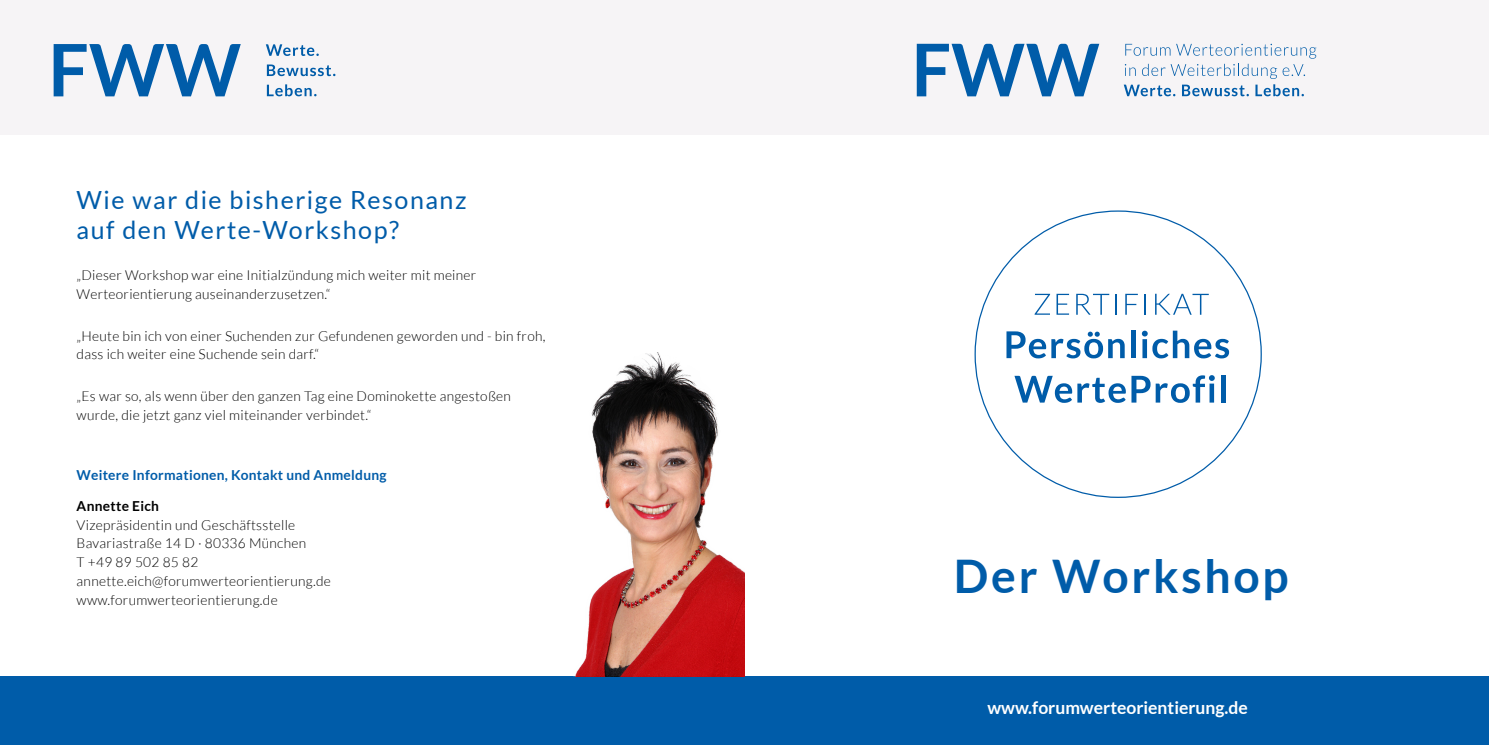
<style>
.page{position:relative;width:1489px;height:745px;background:#fff}
.page>*{position:absolute;margin:0;border:0;box-sizing:border-box;transform-origin:0 0}
.Überschrift_1{font:700 46.25px "Lato";letter-spacing:.06em;color:#005ca9}
.Überschrift_2{font:25px/30px "Lato";letter-spacing:.06em;color:#005ca9}
.Fließtext_auf_Blau_F{font:700 17.5px "Lato";color:#fff}
.Fließtext{font:300 13.75px/18.8px "Lato";letter-spacing:.02em;color:#000}
.Überschrift_3{font:700 13.75px "Lato";letter-spacing:.02em;color:#005ca9}
.s1{font-weight:700}
</style>
<div class="page">
<div style="left:0;top:675px;width:755px;height:69px;background:#005ca9"></div>
<div style="left:0;top:0;width:744px;height:135px;background:#f6f4f6"></div>
<svg style="left:266px;top:44px;width:53px;height:12px"></svg>
<svg style="left:267px;top:64px;width:68px;height:12px"></svg>
<svg style="left:267px;top:84px;width:49px;height:12px"></svg>
<svg style="left:54px;top:44px;width:187px;height:52px"></svg>
<div style="left:733px;top:675px;width:755px;height:69px;background:#005ca9"></div>
<div style="left:733px;top:0;width:755px;height:135px;background:#f6f4f6"></div>
<img style="left:575px;top:353px;width:169px;height:322px">
<svg style="left:1123px;top:44px;width:193px;height:52px"></svg>
<svg style="left:916px;top:44px;width:183px;height:52px"></svg>
<svg style="left:1006px;top:331px;width:118px;height:27px"></svg>
<div style="left:1130px;top:330px;width:5px;height:28px;background:#005ca9"></div>
<svg style="left:1141px;top:330px;width:87px;height:28px"></svg>
<svg style="left:1014px;top:375px;width:111px;height:27px"></svg>
<svg style="left:1131px;top:375px;width:83px;height:27px"></svg>
<div style="left:1220px;top:375px;width:5px;height:27px;background:#005ca9"></div>
<svg style="left:1034px;top:293px;width:16px;height:21px"></svg>
<svg style="left:1056px;top:293px;width:12px;height:21px"></svg>
<svg style="left:1076px;top:293px;width:33px;height:21px"></svg>
<svg style="left:1115px;top:294px;width:1px;height:20px"></svg>
<svg style="left:1125px;top:293px;width:12px;height:21px"></svg>
<svg style="left:1144px;top:294px;width:1px;height:20px"></svg>
<svg style="left:1155px;top:293px;width:53px;height:21px"></svg>
<p class="Überschrift_2" style="left:77px;top:185px;width:391px">Wie war die bisherige Resonanz auf den Werte-Workshop?</p>
<p class="Fließtext" style="left:77px;top:266px;width:401px">„Dieser Workshop war eine Initialzündung mich weiter mit meiner<br>Werteorientierung auseinanderzusetzen.“</p>
<p class="Fließtext" style="left:77px;top:326px;width:470px">„Heute bin ich von einer Suchenden zur Gefundenen geworden und - bin froh, dass ich weiter eine Suchende sein darf.“</p>
<p class="Fließtext" style="left:77px;top:386px;width:436px">„Es war so, als wenn über den ganzen Tag eine Dominokette angestoßen wurde, die jetzt ganz viel miteinander verbindet.“</p>
<p class="Überschrift_3" style="left:77px;top:466px;width:311px">Weitere Informationen, Kontakt und Anmeldung</p>
<p class="Fließtext" style="left:77px;top:496px;width:256px"><span class="s1">Annette Eich<br></span>Vizepräsidentin und Geschäftsstelle<br>Bavariastraße 14 D · 80336 München<br>T +49 89 502 85 82 annette.eich@forumwerteorientierung.de www.forumwerteorientierung.de</p>
<p class="Überschrift_1" style="left:953px;top:549px;width:336px">Der Workshop</p>
<p class="Fließtext_auf_Blau_F" style="left:987px;top:697px;width:262px">www.forumwerteorientierung.de</p>
</div>
